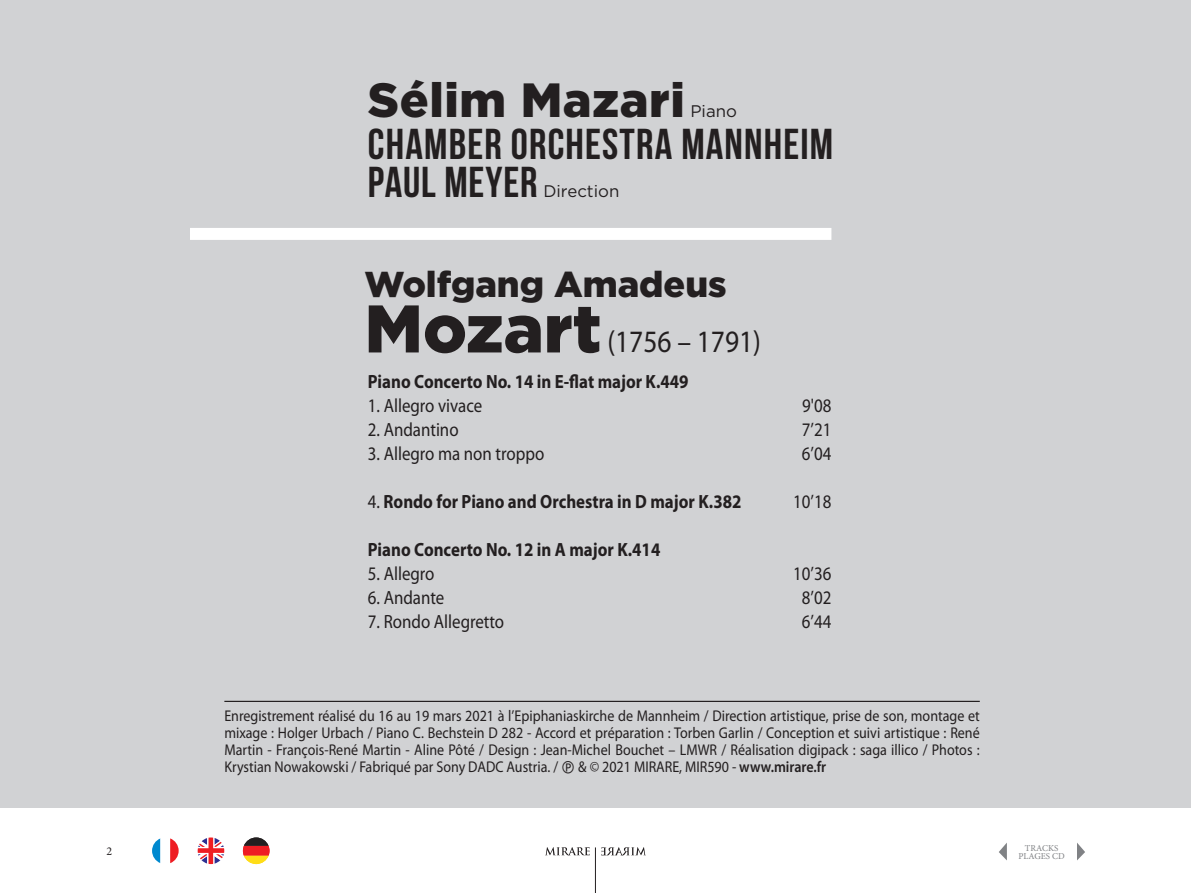
<style>
.page{position:relative;width:1191px;height:893px;background:#fff}
.page>*{position:absolute;margin:0;border:0;box-sizing:border-box;transform-origin:0 0}
.t1{font:900 48px "Gotham";letter-spacing:.01em;color:#231f20}
.t2{font:700 43.2px/38.4px "Bebas Neue";letter-spacing:.025em;color:#231f20}
.t3{font:900 36px "Gotham";color:#231f20}
.t4{font:31.2px "Myriad Pro";color:#231f20;scale:.88 1}
.t5{font:19.2px "Myriad Pro";color:#231f20;scale:.88 1}
.t6{font:700 19.2px "Myriad Pro";color:#231f20;scale:.88 1}
.t7{font:16.8px "Gotham";color:#231f20}
.t8{font:15.6px/16.8px "Myriad Pro";color:#231f20;text-align:justify;scale:.9 1}
.t9{font:12px "Minion Pro";color:#231f20}
.t10{font:9px/7.5px "Minion Pro";color:#808285;text-align:center}
.s1{font-family:"Gotham";font-weight:900;font-size:67.2px}
.s2{font-weight:400}
.s3{font-weight:600}
</style>
<div class="page">
<svg style="left:999px;top:843px;width:8px;height:17px"></svg>
<svg style="left:1077px;top:843px;width:8px;height:17px"></svg>
<svg style="left:545px;top:847px;width:45px;height:8px"></svg>
<svg style="left:601px;top:847px;width:45px;height:8px"></svg>
<hr style="left:595px;top:847px;width:1px;height:46px;background:#231f20">
<div style="left:0;top:0;width:1191px;height:808px;background:#d1d2d4"></div>
<hr style="left:224px;top:701px;width:755px;height:1px;background:#231f20">
<div style="left:190px;top:228px;width:641px;height:12px;background:#fff"></div>
<svg style="left:152px;top:838px;width:27px;height:25px"></svg>
<svg style="left:198px;top:837px;width:26px;height:27px"></svg>
<svg style="left:243px;top:837px;width:26px;height:27px"></svg>
<h1 class="t1" style="left:368px;top:67px;width:318px">Sélim Mazari</h1>
<p class="t7" style="left:690px;top:102px;width:48px">Piano</p>
<h2 class="t2" style="left:368px;top:124px;width:467px">CHAMBER ORCHESTRA MANNHEIM<br>PAUL MEYER</h2>
<p class="t7" style="left:543px;top:182px;width:77px">Direction</p>
<h3 class="t3" style="left:364px;top:260px;width:364px">Wolfgang Amadeus</h3>
<h3 class="t4" style="left:364px;top:325px;width:452px"><span class="s1">Mozart</span> (1756 – 1791)</h3>
<p class="t6" style="left:368px;top:371px;width:366px">Piano Concerto No. 14 in E-flat major K.449</p>
<p class="t5" style="left:368px;top:395px;width:131px">1. Allegro vivace</p>
<p class="t5" style="left:802px;top:395px;width:35px">9'08</p>
<p class="t5" style="left:368px;top:419px;width:105px">2. Andantino</p>
<p class="t5" style="left:802px;top:419px;width:35px">7’21</p>
<p class="t5" style="left:368px;top:443px;width:202px">3. Allegro ma non troppo</p>
<p class="t5" style="left:802px;top:443px;width:35px">6’04</p>
<p class="t6" style="left:368px;top:491px;width:426px"><span class="s2">4.</span> Rondo for Piano and Orchestra in D major K.382</p>
<p class="t5" style="left:793px;top:491px;width:45px">10’18</p>
<p class="t6" style="left:368px;top:539px;width:334px">Piano Concerto No. 12 in A major K.414</p>
<p class="t5" style="left:368px;top:563px;width:77px">5. Allegro</p>
<p class="t5" style="left:793px;top:563px;width:45px">10’36</p>
<p class="t5" style="left:368px;top:587px;width:88px">6. Andante</p>
<p class="t5" style="left:802px;top:587px;width:35px">8’02</p>
<p class="t5" style="left:368px;top:611px;width:156px">7. Rondo Allegretto</p>
<p class="t5" style="left:802px;top:611px;width:35px">6’44</p>
<p class="t8" style="left:224px;top:708px;width:841px">Enregistrement réalisé du 16 au 19 mars 2021 à l’Epiphaniaskirche de Mannheim / Direction artistique, prise de son, montage et mixage : Holger Urbach / Piano C. Bechstein D 282 - Accord et préparation : Torben Garlin / Conception et suivi artistique : René Martin - François-René Martin - Aline Pôté / Design : Jean-Michel Bouchet – LMWR / Réalisation digipack : saga illico / Photos :<br>Krystian Nowakowski / Fabriqué par Sony DADC Austria. / ➔ &amp; © 2021 MIRARE, MIR590 - <span class="s3">www.mirare.fr</span></p>
<p class="t9" style="left:106px;top:843px;width:7px">2</p>
<p class="t10" style="left:1018px;top:844px;width:48px">TRACKS<br>PLAGES CD</p>
</div>
